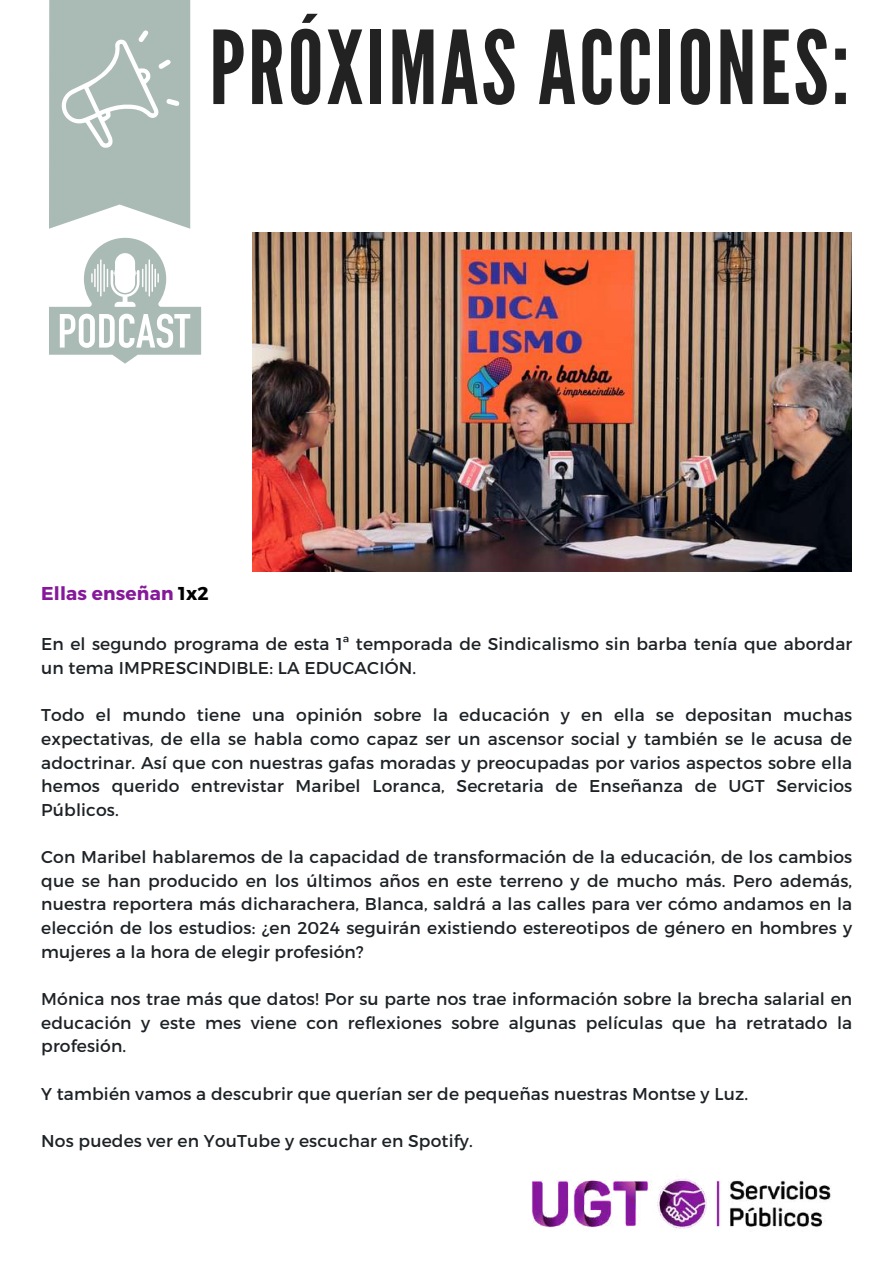
<style>
.page{position:relative;width:894px;height:1264px;background:#fff}
.page>*{position:absolute;margin:0;border:0;box-sizing:border-box;transform-origin:0 0}
.t1{font:101.4px "League Gothic";letter-spacing:.03em;color:#222}
.t2{font:700 18.6px "Montserrat";letter-spacing:.01em;color:#86199a}
.t3{font:17.1px/23.7px "Montserrat";letter-spacing:.01em;color:#1d2226;text-align:justify}
.s1{color:#000}
</style>
<div class="page">
<svg style="left:49px;top:0;width:141px;height:229px"></svg>
<svg style="left:49px;top:238px;width:152px;height:125px"></svg>
<img style="left:531px;top:1179px;width:300px;height:50px">
<img style="left:253px;top:232px;width:598px;height:339px">
<h1 class="t1" style="left:209px;top:9px;width:641px">PRÓXIMAS ACCIONES:</h1>
<p class="t2" style="left:41px;top:581px;width:169px">Ellas enseñan <span class="s1">1x2</span></p>
<p class="t3" style="left:41px;top:631px;width:812px">En el segundo programa de esta 1ª temporada de Sindicalismo sin barba tenía que abordar un tema IMPRESCINDIBLE: LA EDUCACIÓN.</p>
<p class="t3" style="left:41px;top:702px;width:812px">Todo el mundo tiene una opinión sobre la educación y en ella se depositan muchas expectativas, de ella se habla como capaz ser un ascensor social y también se le acusa de adoctrinar. Así que con nuestras gafas moradas y preocupadas por varios aspectos sobre ella hemos querido entrevistar Maribel Loranca, Secretaria de Enseñanza de UGT Servicios Públicos.</p>
<p class="t3" style="left:41px;top:844px;width:812px">Con Maribel hablaremos de la capacidad de transformación de la educación, de los cambios que se han producido en los últimos años en este terreno y de mucho más. Pero además, nuestra reportera más dicharachera, Blanca, saldrá a las calles para ver cómo andamos en la elección de los estudios: ¿en 2024 seguirán existiendo estereotipos de género en hombres y mujeres a la hora de elegir profesión?</p>
<p class="t3" style="left:41px;top:986px;width:812px">Mónica nos trae más que datos! Por su parte nos trae información sobre la brecha salarial en educación y este mes viene con reflexiones sobre algunas películas que ha retratado la profesión.</p>
<p class="t3" style="left:41px;top:1080px;width:708px">Y también vamos a descubrir que querían ser de pequeñas nuestras Montse y Luz.</p>
<p class="t3" style="left:41px;top:1128px;width:433px">Nos puedes ver en YouTube y escuchar en Spotify.</p>
</div>
